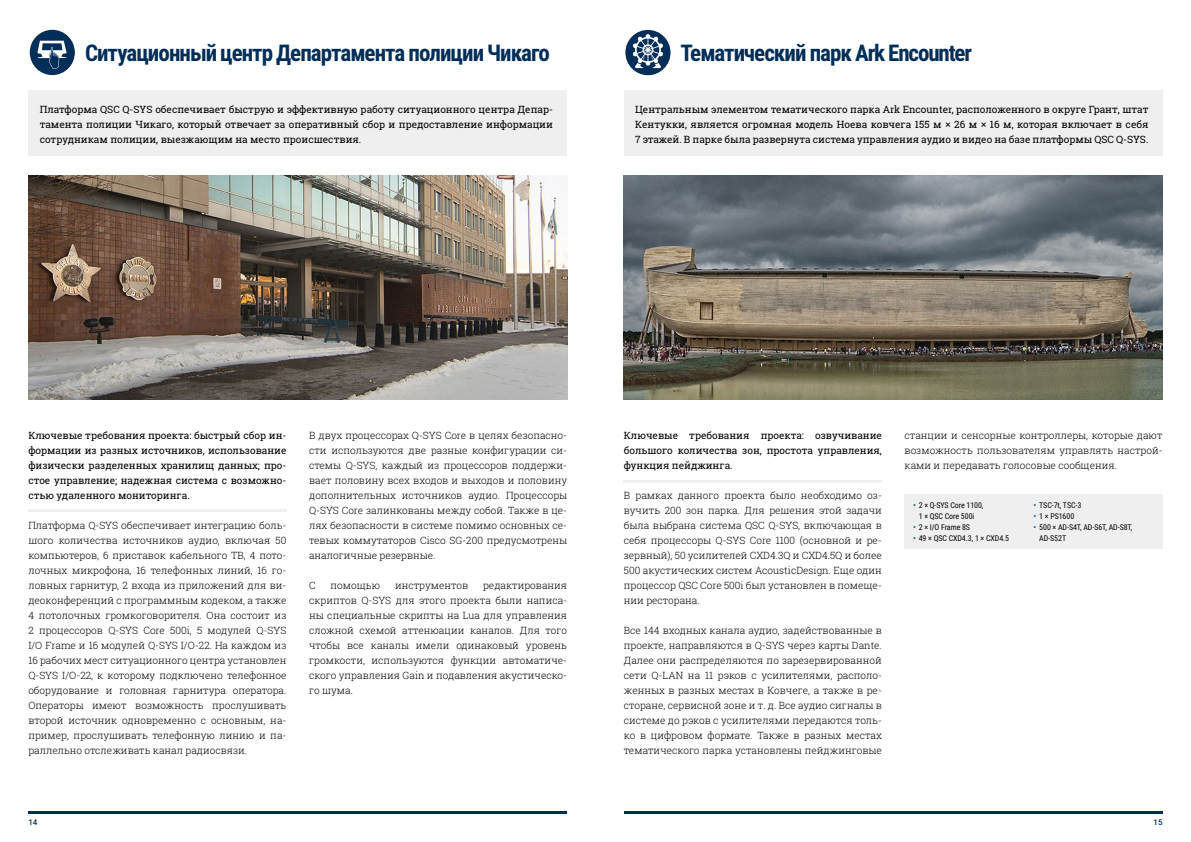
<style>
.page{position:relative;width:1191px;height:842px;background:#fff}
.page>*{position:absolute;margin:0;border:0;box-sizing:border-box;transform-origin:0 0}
.t1{font:700 23px "Roboto Condensed";letter-spacing:-.045em;color:#002e59}
.t2{font:300 10px/15px "Roboto Slab";color:#000;text-align:justify}
.t3{font:10px/15px "Roboto Slab";color:#000;text-align:justify}
.t4{font:8px/11px "Roboto Condensed";letter-spacing:-.01em;color:#000;text-align:center}
.t5{font:500 8px "Roboto";color:#002e59}
.s1{font-weight:700;color:#0b6db7}
</style>
<div class="page">
<hr style="left:28px;top:811px;width:539px;height:3px;background:#002e59">
<div style="left:28px;top:91px;width:539px;height:65px;background:#efeff0"></div>
<hr style="left:28px;top:509px;width:258px;height:3px;background:#efeff0">
<div style="left:30px;top:30px;width:45px;height:45px;background:#002e59;border-radius:50%"></div>
<svg style="left:37px;top:41px;width:30px;height:28px"></svg>
<hr style="left:624px;top:811px;width:538px;height:3px;background:#002e59">
<div style="left:624px;top:91px;width:538px;height:65px;background:#efeff0"></div>
<hr style="left:624px;top:480px;width:258px;height:2px;background:#efeff0">
<div style="left:625px;top:30px;width:45px;height:45px;background:#002e59;border-radius:50%"></div>
<svg style="left:632px;top:34px;width:31px;height:34px"></svg>
<div style="left:904px;top:494px;width:258px;height:55px;background:#efeff0"></div>
<img style="left:28px;top:176px;width:539px;height:223px">
<img style="left:624px;top:176px;width:538px;height:223px">
<h1 class="t1" style="left:85px;top:37px;width:466px">Ситуационный центр Департамента полиции Чикаго</h1>
<p class="t3" style="left:40px;top:101px;width:515px">Платформа QSC Q-SYS обеспечивает быструю и эффективную работу ситуационного центра Депар&shy;тамента полиции Чикаго, который отвечает за оперативный сбор и предоставление информации сотрудникам полиции, выезжающим на место происшествия.</p>
<h1 class="t1" style="left:680px;top:37px;width:293px">Тематический парк Ark Encounter</h1>
<p class="t3" style="left:635px;top:101px;width:515px">Центральным элементом тематического парка Ark Encounter, расположенного в округе Грант, штат Кентукки, является огромная модель Ноева ковчега 155 м × 26 м × 16 м, которая включает в себя 7 этажей. В парке была развернута система управления аудио и видео на базе платформы QSC Q-SYS.</p>
<p class="t3" style="left:28px;top:427px;width:259px">Ключевые требования проекта: быстрый сбор ин&shy;формации из разных источников, использование физически разделенных хранилищ данных; про&shy;стое управление; надежная система с возможно&shy;стью удаленного мониторинга.</p>
<p class="t2" style="left:28px;top:517px;width:259px">Платформа Q-SYS обеспечивает интеграцию боль&shy;шого количества источников аудио, включая 50 компьютеров, 6 приставок кабельного ТВ, 4 пото&shy;лочных микрофона, 16 телефонных линий, 16 го&shy;ловных гарнитур, 2 входа из приложений для ви&shy;деоконференций с программным кодеком, а также 4 потолочных громкоговорителя. Она состоит из 2 процессоров Q-SYS Core 500i, 5 модулей Q-SYS I/O Frame и 16 модулей Q-SYS I/O-22. На каждом из 16 рабочих мест ситуационного центра установлен Q-SYS I/O-22, к которому подключено телефонное оборудование и головная гарнитура оператора.<br>Операторы имеют возможность прослушивать второй источник одновременно с основным, на&shy;пример, прослушивать телефонную линию и па&shy;раллельно отслеживать канал радиосвязи.</p>
<p class="t2" style="left:309px;top:427px;width:259px">В двух процессорах Q-SYS Core в целях безопасно&shy;сти используются две разные конфигурации си&shy;стемы Q-SYS, каждый из процессоров поддержи&shy;вает половину всех входов и выходов и половину дополнительных источников аудио. Процессоры Q-SYS Core залинкованы между собой. Также в це&shy;лях безопасности в системе помимо основных се&shy;тевых коммутаторов Cisco SG-200 предусмотрены аналогичные резервные.</p>
<p class="t2" style="left:309px;top:577px;width:8px">С</p>
<p class="t2" style="left:330px;top:577px;width:51px">помощью</p>
<p class="t2" style="left:395px;top:577px;width:75px">инструментов</p>
<p class="t2" style="left:309px;top:577px;width:259px;text-indent:174px">редактирования скриптов Q-SYS для этого проекта были написа&shy;ны специальные скрипты на Lua для управления сложной схемой аттенюации каналов. Для того чтобы все каналы имели одинаковый уровень громкости, используются функции автоматиче&shy;ского управления Gain и подавления акустическо&shy;го шума.</p>
<p class="t3" style="left:624px;top:427px;width:259px">Ключевые требования проекта: озвучивание большого количества зон, простота управления, функция пейджинга.</p>
<p class="t2" style="left:624px;top:487px;width:259px">В рамках данного проекта было необходимо оз&shy;вучить 200 зон парка. Для решения этой задачи была выбрана система QSC Q-SYS, включающая в себя процессоры Q-SYS Core 1100 (основной и ре&shy;зервный), 50 усилителей CXD4.3Q и CXD4.5Q и более 500 акустических систем AcousticDesign. Еще один процессор QSC Core 500i был установлен в помеще&shy;нии ресторана.</p>
<p class="t2" style="left:624px;top:622px;width:259px">Все 144 входных канала аудио, задействованные в проекте, направляются в Q-SYS через карты Dante.<br>Далее они распределяются по зарезервированной сети Q-LAN на 11 рэков с усилителями, располо&shy;женных в разных местах в Ковчеге, а также в ре&shy;сторане, сервисной зоне и т. д. Все аудио сигналы в системе до рэков с усилителями передаются толь&shy;ко в цифровом формате. Также в разных местах тематического парка установлены пейджинговые</p>
<p class="t2" style="left:904px;top:427px;width:259px">станции и сенсорные контроллеры, которые дают возможность пользователям управлять настрой&shy;ками и передавать голосовые сообщения.</p>
<p class="t4" style="left:913px;top:499px;width:72px"><span class="s1">•</span> 2 × Q-SYS Core 1100,<br>1 × QSC Core 500i</p>
<p class="t4" style="left:913px;top:521px;width:59px"><span class="s1">•</span> 2 × I/O Frame 8S</p>
<p class="t4" style="left:913px;top:532px;width:98px"><span class="s1">•</span> 49 × QSC CXD4.3, 1 × CXD4.5</p>
<p class="t4" style="left:1033px;top:499px;width:49px"><span class="s1">•</span> TSC-7t, TSC-3</p>
<p class="t4" style="left:1033px;top:510px;width:42px"><span class="s1">•</span> 1 × PS1600</p>
<p class="t4" style="left:1039px;top:521px;width:95px;text-align:left;text-indent:-6px"><span class="s1">•</span> 500 × AD-S4T, AD-S6T, AD-S8T,<br>AD-S52T</p>
<p class="t5" style="left:28px;top:817px;width:11px">14</p>
<p class="t5" style="left:1153px;top:817px;width:11px">15</p>
</div>
